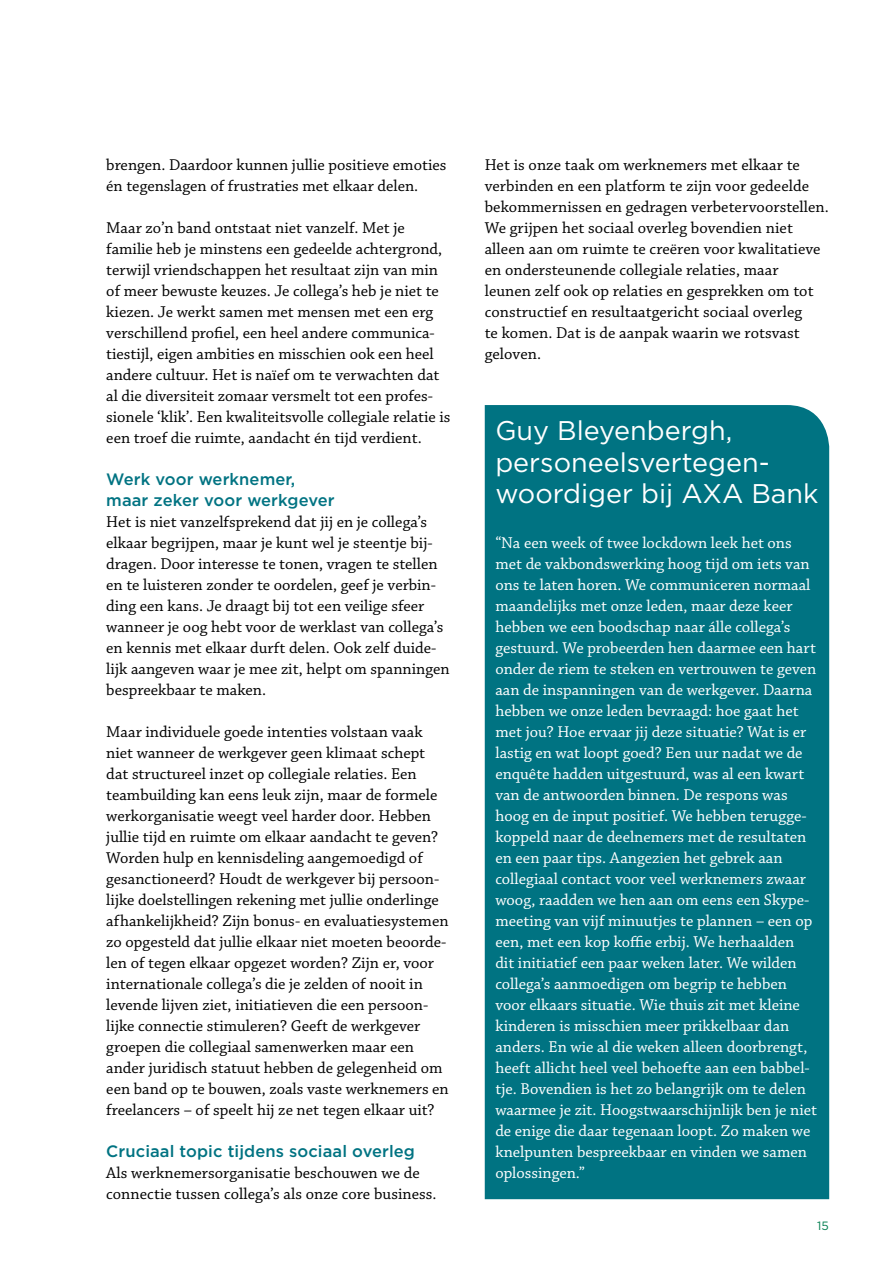
<style>
.page{position:relative;width:893px;height:1263px;background:#fff}
.page>*{position:absolute;margin:0;border:0;box-sizing:border-box;transform-origin:0 0}
.t1{font:27px/31.5px "Gotham";color:#fff}
.t2{font:16.5px/21px "Chaparral Pro";color:#000}
.t3{font:16.5px/21px "Chaparral Pro";color:#fff}
.t4{font:500 16.5px/21px "Gotham";letter-spacing:.005em;color:#007382}
.t5{font:12px "Gotham";color:#007d4e}
</style>
<div class="page">
<div style="left:485px;top:405px;width:344px;height:794px;background:#007382"></div>
<p class="t2" style="left:106px;top:155px;width:342px">brengen. Daardoor kunnen jullie positieve emoties én tegenslagen of frustraties met elkaar delen.</p>
<p class="t2" style="left:106px;top:218px;width:346px">Maar zo’n band ontstaat niet vanzelf. Met je familie heb je minstens een gedeelde achtergrond, terwijl vriendschappen het resultaat zijn van min of meer bewuste keuzes. Je collega’s heb je niet te kiezen. Je werkt samen met mensen met een erg verschillend profiel, een heel andere communica&shy;tiestijl, eigen ambities en misschien ook een heel andere cultuur. Het is naïef om te verwachten dat al die diversiteit zomaar versmelt tot een profes&shy;sionele ‘klik’. Een kwaliteitsvolle collegiale relatie is een troef die ruimte, aandacht én tijd verdient.</p>
<p class="t4" style="left:106px;top:468px;width:230px">Werk voor werknemer, maar zeker voor werkgever</p>
<p class="t2" style="left:106px;top:512px;width:345px">Het is niet vanzelfsprekend dat jij en je collega’s elkaar begrijpen, maar je kunt wel je steentje bij&shy;dragen. Door interesse te tonen, vragen te stellen en te luisteren zonder te oordelen, geef je verbin&shy;ding een kans. Je draagt bij tot een veilige sfeer wanneer je oog hebt voor de werklast van collega’s en kennis met elkaar durft delen. Ook zelf duide&shy;lijk aangeven waar je mee zit, helpt om spanningen bespreekbaar te maken.</p>
<p class="t2" style="left:106px;top:722px;width:344px">Maar individuele goede intenties volstaan vaak niet wanneer de werkgever geen klimaat schept dat structureel inzet op collegiale relaties. Een teambuilding kan eens leuk zijn, maar de formele werkorganisatie weegt veel harder door. Hebben jullie tijd en ruimte om elkaar aandacht te geven?<br>Worden hulp en kennisdeling aangemoedigd of gesanctioneerd? Houdt de werkgever bij persoon&shy;lijke doelstellingen rekening met jullie onderlinge afhankelijkheid? Zijn bonus- en evaluatiesystemen zo opgesteld dat jullie elkaar niet moeten beoorde&shy;len of tegen elkaar opgezet worden? Zijn er, voor internationale collega’s die je zelden of nooit in levende lijven ziet, initiatieven die een persoon&shy;lijke connectie stimuleren? Geeft de werkgever groepen die collegiaal samenwerken maar een ander juridisch statuut hebben de gelegenheid om een band op te bouwen, zoals vaste werknemers en freelancers – of speelt hij ze net tegen elkaar uit?</p>
<p class="t4" style="left:106px;top:1140px;width:310px">Cruciaal topic tijdens sociaal overleg</p>
<p class="t2" style="left:106px;top:1163px;width:332px">Als werknemersorganisatie beschouwen we de connectie tussen collega’s als onze core business.</p>
<p class="t2" style="left:485px;top:155px;width:346px">Het is onze taak om werknemers met elkaar te verbinden en een platform te zijn voor gedeelde bekommernissen en gedragen verbetervoorstellen.<br>We grijpen het sociaal overleg bovendien niet alleen aan om ruimte te creëren voor kwalitatieve en ondersteunende collegiale relaties, maar leunen zelf ook op relaties en gesprekken om tot constructief en resultaatgericht sociaal overleg<br>te komen. Dat is de aanpak waarin we rotsvast geloven.</p>
<h1 class="t1" style="left:495px;top:414px;width:325px">Guy Bleyenbergh, personeelsvertegen&shy;woordiger bij AXA Bank</h1>
<p class="t3" style="left:495px;top:533px;width:323px">“Na een week of twee lockdown leek het ons met de vakbondswerking hoog tijd om iets van ons te laten horen. We communiceren normaal maandelijks met onze leden, maar deze keer hebben we een boodschap naar álle collega’s gestuurd. We probeerden hen daarmee een hart onder de riem te steken en vertrouwen te geven aan de inspanningen van de werkgever. Daarna hebben we onze leden bevraagd: hoe gaat het met jou? Hoe ervaar jij deze situatie? Wat is er lastig en wat loopt goed? Een uur nadat we de enquête hadden uitgestuurd, was al een kwart van de antwoorden binnen. De respons was hoog en de input positief. We hebben terugge&shy;koppeld naar de deelnemers met de resultaten en een paar tips. Aangezien het gebrek aan collegiaal contact voor veel werknemers zwaar woog, raadden we hen aan om eens een Skype&shy;meeting van vijf minuutjes te plannen – een op een, met een kop koffie erbij. We herhaalden dit initiatief een paar weken later. We wilden collega’s aanmoedigen om begrip te hebben voor elkaars situatie. Wie thuis zit met kleine kinderen is misschien meer prikkelbaar dan anders. En wie al die weken alleen doorbrengt, heeft allicht heel veel behoefte aan een babbel&shy;tje. Bovendien is het zo belangrijk om te delen waarmee je zit. Hoogstwaarschijnlijk ben je niet de enige die daar tegenaan loopt. Zo maken we knelpunten bespreekbaar en vinden we samen oplossingen.”</p>
<p class="t5" style="left:817px;top:1218px;width:13px">15</p>
</div>
